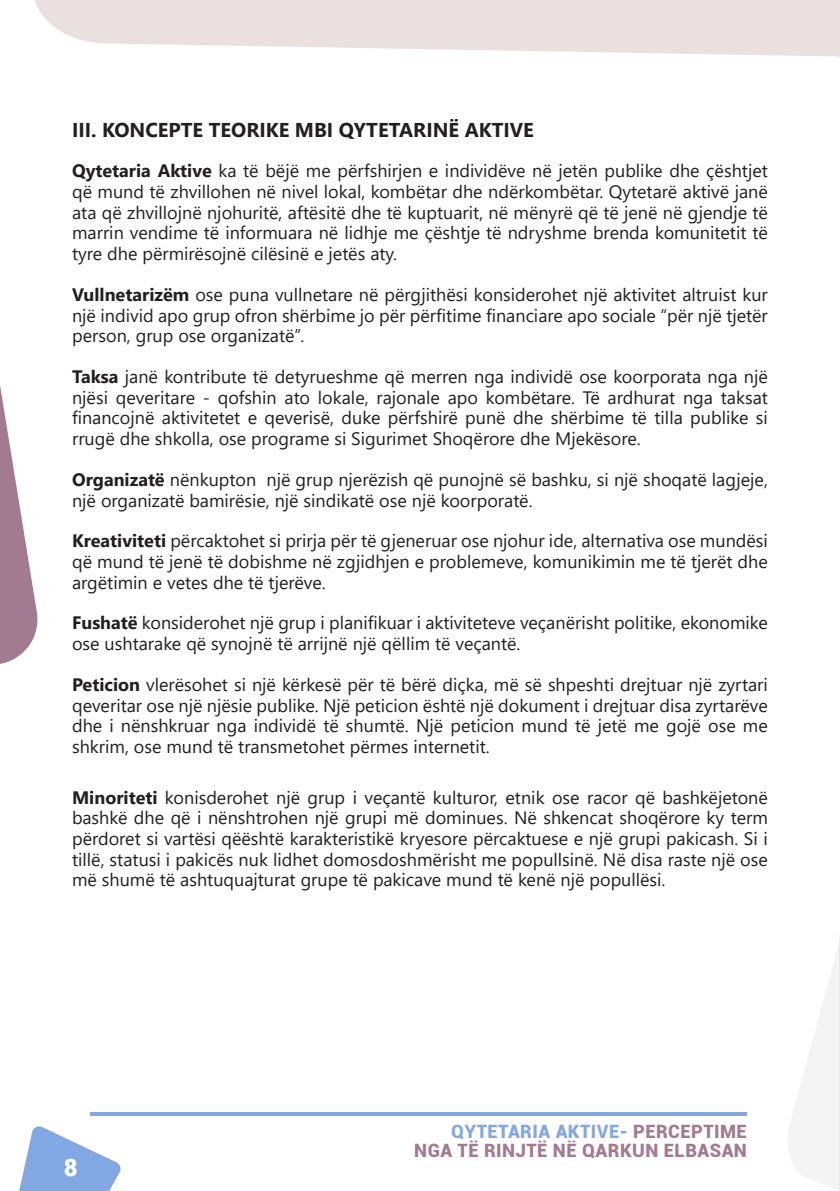
<style>
.page{position:relative;width:840px;height:1191px;background:#fff}
.page>*{position:absolute;margin:0;border:0;box-sizing:border-box;transform-origin:0 0}
.t1{font:900 24px "Roboto";color:#fff}
.t2{font:700 20px "Segoe UI";color:#231f20}
.t3{font:900 18.4px/18.4px "Roboto";letter-spacing:.025em;color:#a37b90;text-align:right}
.t4{font:18px/20.8px "Segoe UI";color:#231f20;text-align:justify}
.s1{font-weight:700}
.s2{color:#81a8e2}
</style>
<div class="page">
<svg style="left:0;top:385px;width:38px;height:279px"></svg>
<svg style="left:19px;top:1126px;width:102px;height:65px"></svg>
<svg style="left:34px;top:0;width:805px;height:57px;fill:#eae0e0"></svg>
<hr style="left:90px;top:1112px;width:656px;height:4px;background:#81a8e2">
<svg style="left:839px;top:0;width:1px;height:57px"></svg>
<svg style="left:788px;top:935px;width:52px;height:256px"></svg>
<p class="t2" style="left:72px;top:111px;width:463px">III. KONCEPTE TEORIKE MBI QYTETARINË AKTIVE</p>
<p class="t4" style="left:72px;top:159px;width:697px"><span class="s1">Qytetaria Aktive</span> ka të bëjë me përfshirjen e individëve në jetën publike dhe çështjet që mund të zhvillohen në nivel lokal, kombëtar dhe ndërkombëtar. Qytetarë aktivë janë ata që zhvillojnë njohuritë, aftësitë dhe të kuptuarit, në mënyrë që të jenë në gjendje të marrin vendime të informuara në lidhje me çështje të ndryshme brenda komunitetit të tyre dhe përmirësojnë cilësinë e jetës aty.</p>
<p class="t4" style="left:72px;top:282px;width:697px"><span class="s1">Vullnetarizëm</span> ose puna vullnetare në përgjithësi konsiderohet një aktivitet altruist kur një individ apo grup ofron shërbime jo për përfitime financiare apo sociale “për një tjetër person, grup ose organizatë”.</p>
<p class="t4" style="left:72px;top:364px;width:697px"><span class="s1">Taksa</span> janë kontribute të detyrueshme që merren nga individë ose koorporata nga një njësi qeveritare - qofshin ato lokale, rajonale apo kombëtare. Të ardhurat nga taksat financojnë aktivitetet e qeverisë, duke përfshirë punë dhe shërbime të tilla publike si rrugë dhe shkolla, ose programe si Sigurimet Shoqërore dhe Mjekësore.</p>
<p class="t4" style="left:72px;top:467px;width:697px"><span class="s1">Organizatë</span> nënkupton një grup njerëzish që punojnë së bashku, si një shoqatë lagjeje, një organizatë bamirësie, një sindikatë ose një koorporatë.</p>
<p class="t4" style="left:72px;top:529px;width:697px"><span class="s1">Kreativiteti</span> përcaktohet si prirja për të gjeneruar ose njohur ide, alternativa ose mundësi që mund të jenë të dobishme në zgjidhjen e problemeve, komunikimin me të tjerët dhe argëtimin e vetes dhe të tjerëve.</p>
<p class="t4" style="left:72px;top:611px;width:697px"><span class="s1">Fushatë</span> konsiderohet një grup i planifikuar i aktiviteteve veçanërisht politike, ekonomike ose ushtarake që synojnë të arrijnë një qëllim të veçantë.</p>
<p class="t4" style="left:72px;top:672px;width:697px"><span class="s1">Peticion</span> vlerësohet si një kërkesë për të bërë diçka, më së shpeshti drejtuar një zyrtari qeveritar ose një njësie publike. Një peticion është një dokument i drejtuar disa zyrtarëve dhe i nënshkruar nga individë të shumtë. Një peticion mund të jetë me gojë ose me shkrim, ose mund të transmetohet përmes internetit.</p>
<p class="t4" style="left:72px;top:785px;width:697px"><span class="s1">Minoriteti</span> konisderohet një grup i veçantë kulturor, etnik ose racor që bashkëjetonë bashkë dhe që i nënshtrohen një grupi më dominues. Në shkencat shoqërore ky term përdoret si vartësi qëështë karakteristikë kryesore përcaktuese e një grupi pakicash. Si i tillë, statusi i pakicës nuk lidhet domosdoshmërisht me popullsinë. Në disa raste një ose më shumë të ashtuquajturat grupe të pakicave mund të kenë një popullësi.</p>
<h1 class="t1" style="left:64px;top:1150px;width:15px">8</h1>
<p class="t3" style="left:414px;top:1121px;width:334px"><span class="s2">QYTETARIA AKTIVE-</span> PERCEPTIME<br>NGA TË RINJTË NË QARKUN ELBASAN</p>
</div>
